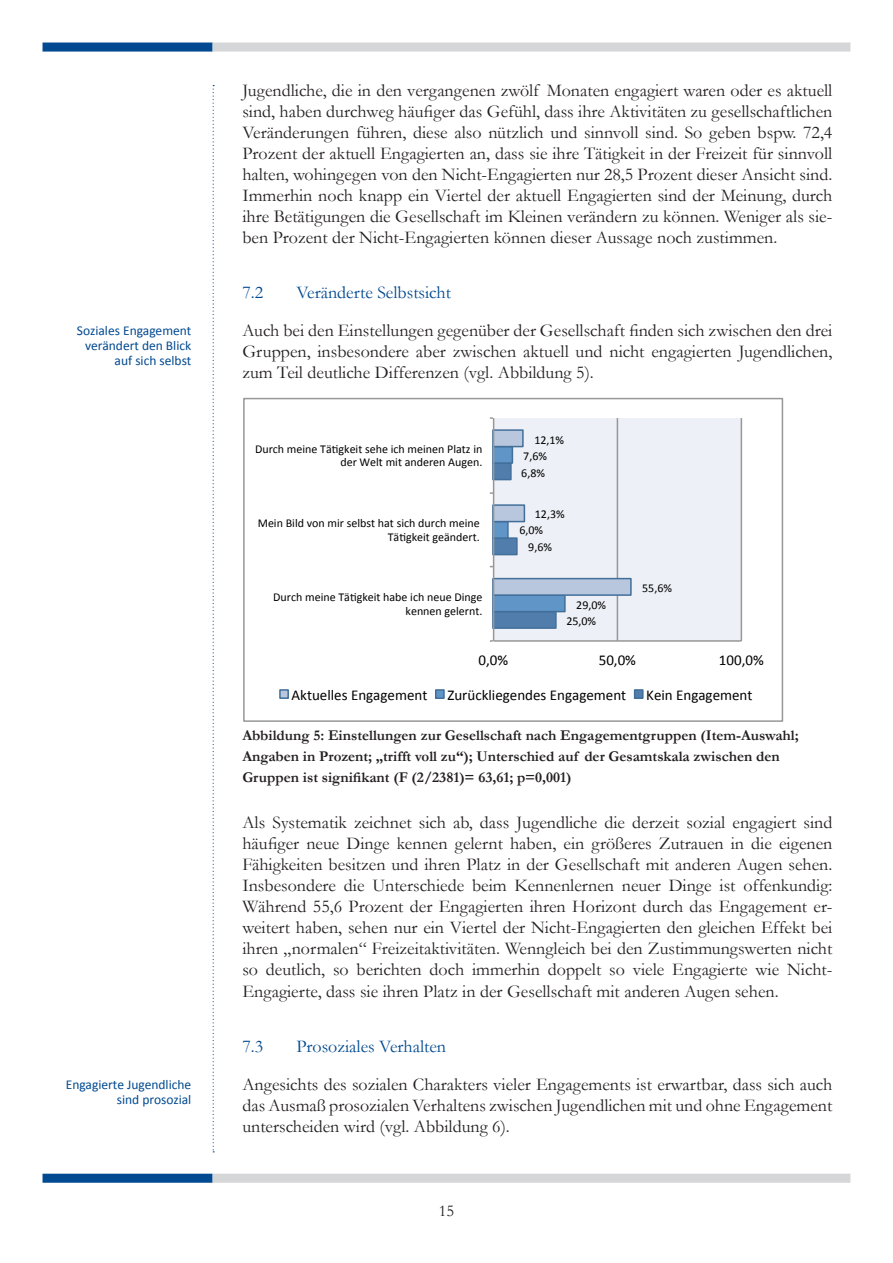
<style>
.page{position:relative;width:893px;height:1263px;background:#fff}
.page>*{position:absolute;margin:0;border:0;box-sizing:border-box;transform-origin:0 0}
.t1{font:18px/21px "Garamond";color:#231f20;text-align:justify}
.t2{font:18px "Garamond";color:#014990}
.t3{font:16.5px "Garamond";color:#231f20}
.t4{font:700 15px/21px "Garamond";color:#231f20}
.t5{font:15px "Calibri";color:#000}
.t6{font:13.5px/15px "Calibri";color:#014990;text-align:right}
.t7{font:12px/13.5px "Calibri";color:#000;text-align:right}
</style>
<div class="page">
<div style="left:43px;top:1174px;width:170px;height:9px;background:#014990;border:2px solid #014990"></div>
<svg style="left:213px;top:85px;width:1px;height:1067px"></svg>
<div style="left:213px;top:1174px;width:637px;height:9px;background:#d5d6d8;border:2px solid #d5d6d8"></div>
<div style="left:43px;top:43px;width:170px;height:9px;background:#014990;border:2px solid #014990"></div>
<div style="left:213px;top:43px;width:637px;height:9px;background:#d5d6d8;border:2px solid #d5d6d8"></div>
<div style="left:494px;top:418px;width:247px;height:223px;background:#edf0f6"></div>
<hr style="left:617px;top:418px;width:1px;height:223px;background:#979797">
<hr style="left:741px;top:418px;width:1px;height:223px;background:#979797">
<hr style="left:494px;top:640px;width:247px;height:2px;background:#979797">
<hr style="left:493px;top:418px;width:1px;height:223px;background:#979797">
<svg style="left:490px;top:429px;width:142px;height:201px"></svg>
<div style="left:280px;top:690px;width:8px;height:8px;background:#b8c6de"></div>
<div style="left:279px;top:689px;width:10px;height:10px;border:2px solid #426f9a"></div>
<div style="left:436px;top:690px;width:8px;height:8px;background:#6095c8"></div>
<div style="left:435px;top:689px;width:10px;height:10px;border:2px solid #426f9a"></div>
<div style="left:635px;top:690px;width:8px;height:8px;background:#507dac"></div>
<div style="left:634px;top:689px;width:10px;height:10px;border:2px solid #426f9a"></div>
<div style="left:243px;top:398px;width:540px;height:324px;border:2px solid #979797"></div>
<p class="t6" style="left:77px;top:323px;width:116px">Soziales Engagement verändert den Blick auf sich selbst</p>
<p class="t6" style="left:66px;top:1077px;width:127px">Engagierte Jugendliche sind prosozial</p>
<p class="t1" style="left:242px;top:79px;width:591px">Jugendliche, die in den vergangenen zwölf Monaten engagiert waren oder es aktuell sind, haben durchweg häufiger das Gefühl, dass ihre Aktivitäten zu gesellschaftlichen Veränderungen führen, diese also nützlich und sinnvoll sind. So geben bspw. 72,4<br>Prozent der aktuell Engagierten an, dass sie ihre Tätigkeit in der Freizeit für sinnvoll halten, wohingegen von den Nicht-Engagierten nur 28,5 Prozent dieser Ansicht sind.<br>Immerhin noch knapp ein Viertel der aktuell Engagierten sind der Meinung, durch ihre Betätigungen die Gesellschaft im Kleinen verändern zu können. Weniger als sie&shy;ben Prozent der Nicht-Engagierten können dieser Aussage noch zustimmen.</p>
<p class="t2" style="left:242px;top:282px;width:22px">7.2</p>
<p class="t2" style="left:296px;top:282px;width:156px">Veränderte Selbstsicht</p>
<p class="t1" style="left:242px;top:320px;width:591px">Auch bei den Einstellungen gegenüber der Gesellschaft finden sich zwischen den drei Gruppen, insbesondere aber zwischen aktuell und nicht engagierten Jugendlichen, zum Teil deutliche Differenzen (vgl. Abbildung 5).</p>
<p class="t7" style="left:255px;top:442px;width:229px">-urch meine 678gkeit sehe ich meinen FlatG in der Welt mit anderen Augen.</p>
<p class="t7" style="left:258px;top:516px;width:224px">Mein Bild von mir selbst hat sich durch meine<br>678gkeit ge7ndert.</p>
<p class="t7" style="left:273px;top:591px;width:211px">-urch meine 678gkeit habe ich neue -inge kennen gelernt.</p>
<p class="t7" style="left:534px;top:433px;width:31px">12,1%</p>
<p class="t7" style="left:523px;top:449px;width:25px">7,6%</p>
<p class="t7" style="left:521px;top:466px;width:25px">6,8%</p>
<p class="t7" style="left:535px;top:507px;width:31px">12,3%</p>
<p class="t7" style="left:519px;top:524px;width:25px">6,0%</p>
<p class="t7" style="left:528px;top:540px;width:25px">9,6%</p>
<p class="t7" style="left:576px;top:598px;width:31px">29,0%</p>
<p class="t7" style="left:566px;top:614px;width:31px">25,0%</p>
<p class="t7" style="left:642px;top:581px;width:31px">55,6%</p>
<p class="t5" style="left:479px;top:651px;width:31px">0,0%</p>
<p class="t5" style="left:599px;top:651px;width:39px">50,0%</p>
<p class="t5" style="left:719px;top:651px;width:46px">100,0%</p>
<p class="t5" style="left:292px;top:685px;width:137px">Aktuelles Engagement</p>
<p class="t5" style="left:447px;top:685px;width:180px">Zurückliegendes Engagement</p>
<p class="t5" style="left:646px;top:685px;width:108px">Kein Engagement</p>
<p class="t4" style="left:242px;top:724px;width:558px">Abbildung 5: Einstellungen zur Gesellschaft nach Engagementgruppen (Item-Auswahl;<br>Angaben in Prozent; „trifft voll zu“); Unterschied auf der Gesamtskala zwischen den<br>Gruppen ist signifikant (F (2/2381)= 63,61; p=0,001)</p>
<p class="t1" style="left:242px;top:812px;width:592px">Als Systematik zeichnet sich ab, dass Jugendliche die derzeit sozial engagiert sind häufiger neue Dinge kennen gelernt haben, ein größeres Zutrauen in die eigenen Fähigkeiten besitzen und ihren Platz in der Gesellschaft mit anderen Augen sehen.<br>Insbesondere die Unterschiede beim Kennenlernen neuer Dinge ist offenkundig:<br>Während 55,6 Prozent der Engagierten ihren Horizont durch das Engagement er&shy;weitert haben, sehen nur ein Viertel der Nicht-Engagierten den gleichen Effekt bei ihren „normalen“ Freizeitaktivitäten. Wenngleich bei den Zustimmungswerten nicht so deutlich, so berichten doch immerhin doppelt so viele Engagierte wie Nicht-Engagierte, dass sie ihren Platz in der Gesellschaft mit anderen Augen sehen.</p>
<p class="t2" style="left:242px;top:1035px;width:22px">7.3</p>
<p class="t2" style="left:296px;top:1035px;width:151px">Prosoziales Verhalten</p>
<p class="t1" style="left:242px;top:1074px;width:591px">Angesichts des sozialen Charakters vieler Engagements ist erwartbar, dass sich auch das Ausmaß prosozialen Verhaltens zwischen Jugendlichen mit und ohne Engagement unterscheiden wird (vgl. Abbildung 6).</p>
<p class="t3" style="left:439px;top:1201px;width:17px">15</p>
</div>
